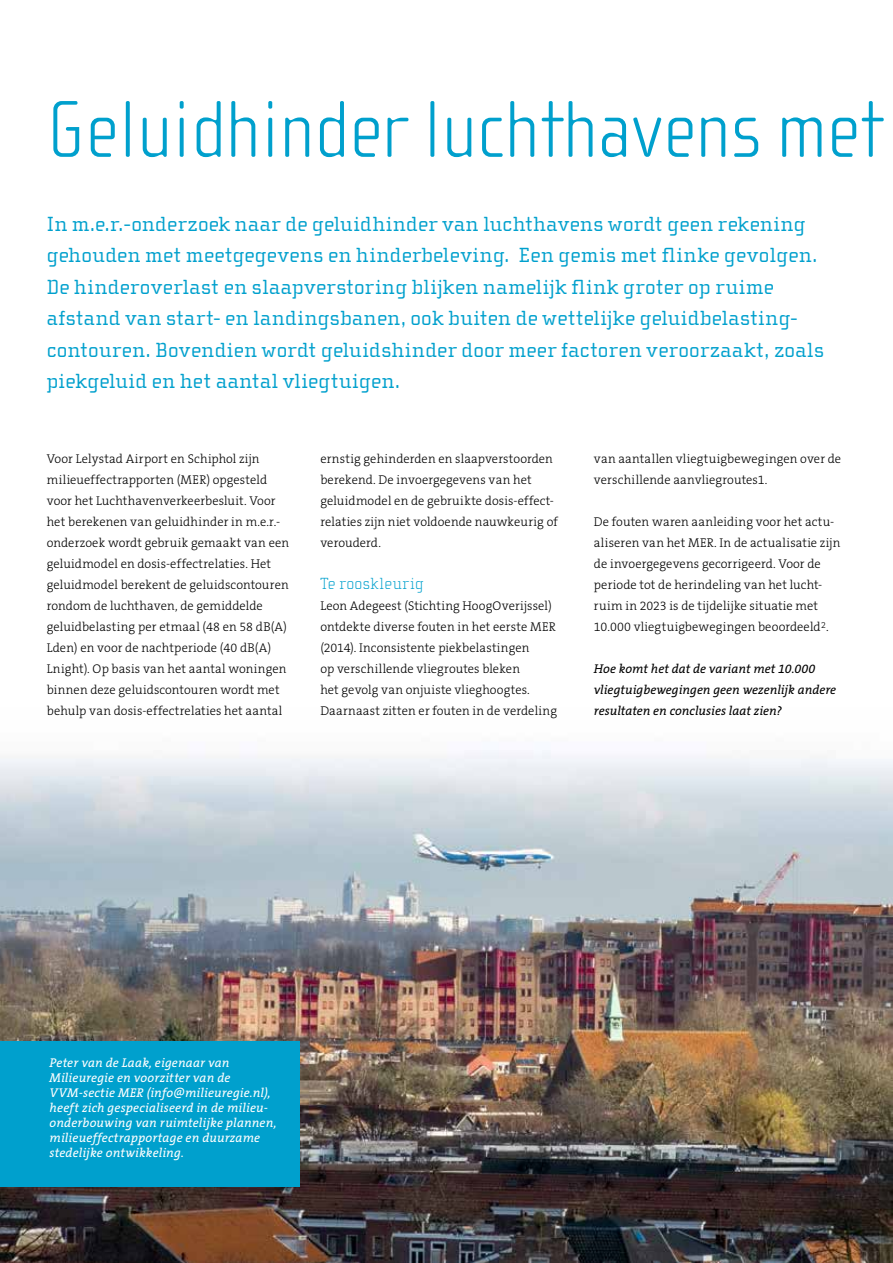
<style>
.page{position:relative;width:893px;height:1263px;background:#fff}
.page>*{position:absolute;margin:0;border:0;box-sizing:border-box;transform-origin:0 0}
.t1{font:100 82.5px "Cholla Sans OT";color:#00a0cd}
.t2{font:21px/31.5px "Cholla Slab OT";letter-spacing:.02em;color:#00a0cd}
.t3{font:100 16.5px "Cholla Slab OT";letter-spacing:.025em;color:#00a0cd}
.t4{font:300 12.75px/21px "The Serif B3";letter-spacing:.01em;color:#000}
.t5{font:italic 12.75px/15px "The Serif B5 Plain";letter-spacing:.01em;color:#fff}
.t6{font:italic 12.75px/21px "The Serif B5 Plain";color:#000}
</style>
<div class="page">
<img style="left:0;top:750px;width:893px;height:513px">
<div style="left:0;top:1041px;width:299px;height:145px;background:#00a0cd"></div>
<h1 class="t1" style="left:47px;top:85px;width:838px">Geluidhinder luchthavens met</h1>
<p class="t2" style="left:47px;top:208px;width:779px">In m.e.r.-onderzoek naar de geluidhinder van luchthavens wordt geen rekening gehouden met meetgegevens en hinderbeleving. Een gemis met flinke gevolgen.<br>De hinderoverlast en slaapverstoring blijken namelijk flink groter op ruime afstand van start- en landingsbanen, ook buiten de wettelijke geluidbelasting&shy;contouren. Bovendien wordt geluidshinder door meer factoren veroorzaakt, zoals piekgeluid en het aantal vliegtuigen.</p>
<p class="t4" style="left:47px;top:448px;width:244px">Voor Lelystad Airport en Schiphol zijn milieueffectrapporten (MER) opgesteld voor het Luchthavenverkeerbesluit. Voor het berekenen van geluidhinder in m.e.r.- onderzoek wordt gebruik gemaakt van een geluidmodel en dosis-effectrelaties. Het geluidmodel berekent de geluidscontouren rondom de luchthaven, de gemiddelde geluidbelasting per etmaal (48 en 58 dB(A)<br>Lden) en voor de nachtperiode (40 dB(A)<br>Lnight). Op basis van het aantal woningen binnen deze geluidscontouren wordt met behulp van dosis-effectrelaties het aantal</p>
<p class="t4" style="left:320px;top:448px;width:239px">ernstig gehinderden en slaapverstoorden berekend. De invoergegevens van het geluidmodel en de gebruikte dosis-effect&shy;relaties zijn niet voldoende nauwkeurig of verouderd.</p>
<p class="t3" style="left:320px;top:574px;width:105px">Te rooskleurig</p>
<p class="t4" style="left:320px;top:595px;width:238px">Leon Adegeest (Stichting HoogOverijssel) ontdekte diverse fouten in het eerste MER (2014). Inconsistente piekbelastingen<br>op verschillende vliegroutes bleken<br>het gevolg van onjuiste vlieghoogtes.<br>Daarnaast zitten er fouten in de verdeling</p>
<p class="t4" style="left:594px;top:448px;width:249px">van aantallen vliegtuigbewegingen over de verschillende aanvliegroutes1.</p>
<p class="t4" style="left:594px;top:511px;width:248px">De fouten waren aanleiding voor het actu&shy;aliseren van het MER. In de actualisatie zijn de invoergegevens gecorrigeerd. Voor de periode tot de herindeling van het lucht&shy;ruim in 2023 is de tijdelijke situatie met 10.000 vliegtuigbewegingen beoordeeld<sup>2</sup>.</p>
<p class="t6" style="left:594px;top:658px;width:244px">Hoe komt het dat de variant met 10.000 vliegtuigbewegingen geen wezenlijk andere resultaten en conclusies laat zien?</p>
<p class="t5" style="left:50px;top:1056px;width:228px">Peter van de Laak, eigenaar van Milieuregie en voorzitter van de VVM-sectie MER (info@milieuregie.nl), heeft zich gespecialiseerd in de milieu&shy;onderbouwing van ruimtelijke plannen, milieueffectrapportage en duurzame stedelijke ontwikkeling.</p>
</div>
